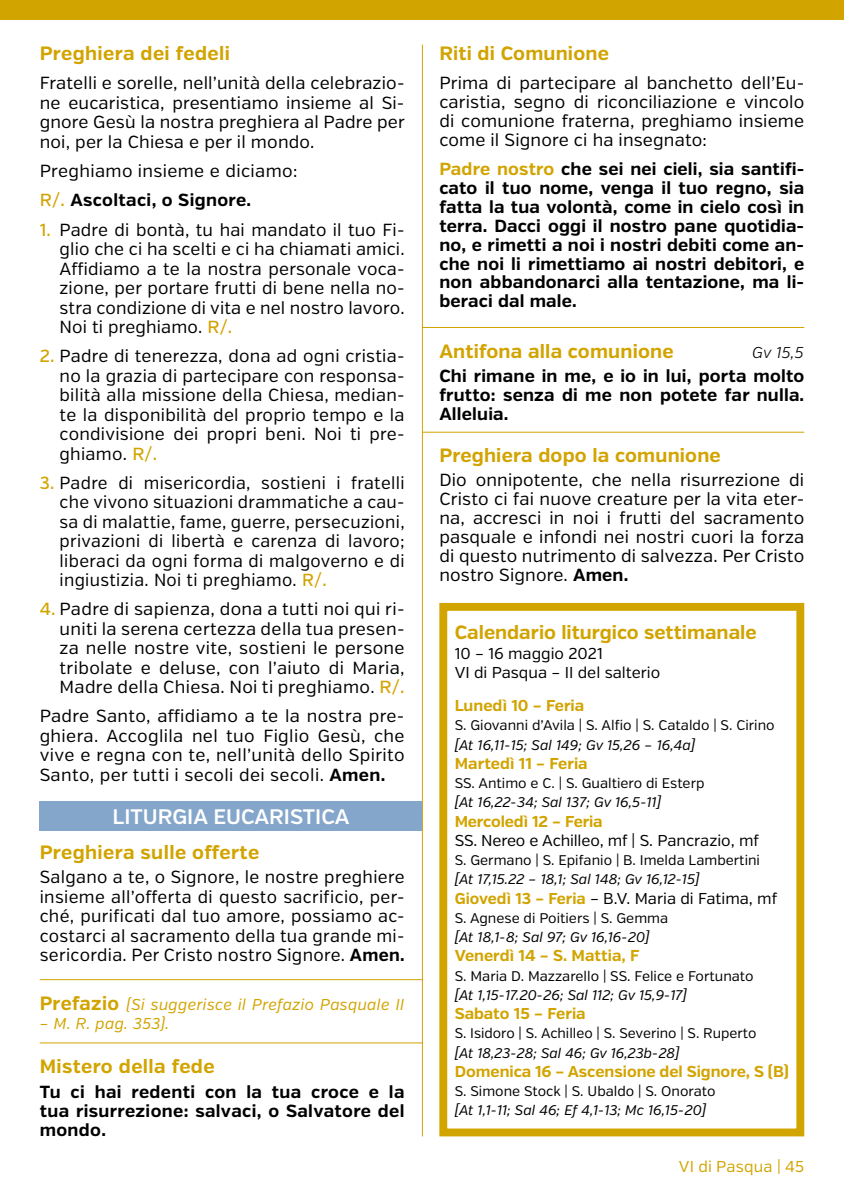
<style>
.page{position:relative;width:844px;height:1191px;background:#fff}
.page>*{position:absolute;margin:0;border:0;box-sizing:border-box;transform-origin:0 0}
.t1{font:600 21px "Verb";color:#fff}
.t2{font:700 19.25px "Verb";letter-spacing:.01em;color:#d2a400}
.t3{font:17.5px/19.4px "Verb";letter-spacing:.015em;color:#000;text-align:justify}
.t4{font:700 17.5px/18.9px "Verb";letter-spacing:.01em;color:#000;text-align:justify}
.t5{font:700 15.75px "Verb";color:#d2a400}
.t6{font:15.75px/19.2px "Verb";color:#000}
.t7{font:italic 15.75px "Verb";letter-spacing:.02em;color:#d2a400}
.t8{font:15.75px "Verb";letter-spacing:.01em;color:#d2a400}
.t9{font:italic 300 15.75px "Verb";color:#000}
.t10{font:14px "Verb";color:#000}
.t11{font:italic 14px "Verb";color:#000}
.s1{font-weight:500;color:#d2a400}
.s2{font-weight:700}
.s3{font-weight:700;font-style:normal;font-size:19.25px}
.s4{color:#d2a400}
.s5{font-weight:700;color:#d2a400}
</style>
<div class="page">
<hr style="left:422px;top:45px;width:1px;height:1091px;background:#d2a400">
<hr style="left:40px;top:979px;width:382px;height:1px;background:#d2a400">
<hr style="left:40px;top:1042px;width:382px;height:1px;background:#d2a400">
<div style="left:40px;top:801px;width:382px;height:30px;background:#84a6ca"></div>
<hr style="left:422px;top:327px;width:382px;height:1px;background:#d2a400">
<hr style="left:422px;top:432px;width:382px;height:1px;background:#d2a400">
<div style="left:0;top:0;width:843px;height:20px;background:#d2a400"></div>
<div style="left:439px;top:603px;width:365px;height:533px;border:8px solid #d2a400"></div>
<p class="t2" style="left:40px;top:42px;width:191px">Preghiera dei fedeli</p>
<p class="t3" style="left:40px;top:74px;width:366px">Fratelli e sorelle, nell’unità della celebrazio&shy;ne eucaristica, presentiamo insieme al Si&shy;gnore Gesù la nostra preghiera al Padre per noi, per la Chiesa e per il mondo.</p>
<p class="t3" style="left:40px;top:156px;width:259px;line-height:29.4px">Preghiamo insieme e diciamo:<br><span class="s1">R/.</span> <span class="s2">Ascoltaci, o Signore.</span></p>
<p class="t3" style="left:60px;top:220px;width:346px;text-indent:-20px"><span class="s1">1.</span> Padre di bontà, tu hai mandato il tuo Fi&shy;glio che ci ha scelti e ci ha chiamati amici.<br>Affidiamo a te la nostra personale voca&shy;zione, per portare frutti di bene nella no&shy;stra condizione di vita e nel nostro lavoro.<br>Noi ti preghiamo. <span class="s1">R/.</span></p>
<p class="t3" style="left:60px;top:347px;width:346px;text-indent:-20px"><span class="s1">2.</span> Padre di tenerezza, dona ad ogni cristia&shy;no la grazia di partecipare con responsa&shy;bilità alla missione della Chiesa, median&shy;te la disponibilità del proprio tempo e la condivisione dei propri beni. Noi ti pre&shy;ghiamo. <span class="s1">R/.</span></p>
<p class="t3" style="left:60px;top:473px;width:346px;text-indent:-20px"><span class="s1">3.</span> Padre di misericordia, sostieni i fratelli che vivono situazioni drammatiche a cau&shy;sa di malattie, fame, guerre, persecuzioni, privazioni di libertà e carenza di lavoro; liberaci da ogni forma di malgoverno e di ingiustizia. Noi ti preghiamo. <span class="s1">R/.</span></p>
<p class="t3" style="left:60px;top:600px;width:346px;text-indent:-20px"><span class="s1">4.</span> Padre di sapienza, dona a tutti noi qui ri&shy;uniti la serena certezza della tua presen&shy;za nelle nostre vite, sostieni le persone tribolate e deluse, con l’aiuto di Maria, Madre della Chiesa. Noi ti preghiamo. <span class="s1">R/.</span></p>
<p class="t3" style="left:40px;top:707px;width:366px">Padre Santo, affidiamo a te la nostra pre&shy;ghiera. Accoglila nel tuo Figlio Gesù, che vive e regna con te, nell’unità dello Spirito Santo, per tutti i secoli dei secoli. <span class="s2">Amen.</span></p>
<p class="t1" style="left:113px;top:804px;width:238px">LITURGIA EUCARISTICA</p>
<p class="t2" style="left:40px;top:840px;width:221px">Preghiera sulle offerte</p>
<p class="t3" style="left:40px;top:867px;width:366px">Salgano a te, o Signore, le nostre preghiere insieme all’offerta di questo sacrificio, per&shy;ché, purificati dal tuo amore, possiamo ac&shy;costarci al sacramento della tua grande mi&shy;sericordia. Per Cristo nostro Signore. <span class="s2">Amen.</span></p>
<p class="t7" style="left:40px;top:995px;width:366px"><span class="s3">Prefazio</span> (Si suggerisce il Prefazio Pasquale II</p>
<p class="t7" style="left:40px;top:1014px;width:131px">– M. R. pag. 353).</p>
<p class="t2" style="left:40px;top:1054px;width:176px">Mistero della fede</p>
<p class="t4" style="left:40px;top:1082px;width:366px;line-height:19.4px">Tu ci hai redenti con la tua croce e la tua risurrezione: salvaci, o Salvatore del mondo.</p>
<p class="t2" style="left:439px;top:42px;width:171px">Riti di Comunione</p>
<p class="t3" style="left:439px;top:74px;width:366px;line-height:18.9px">Prima di partecipare al banchetto dell’Eu&shy;caristia, segno di riconciliazione e vincolo di comunione fraterna, preghiamo insieme come il Signore ci ha insegnato:</p>
<p class="t4" style="left:439px;top:159px;width:366px"><span class="s4">Padre nostro</span> che sei nei cieli, sia santifi&shy;cato il tuo nome, venga il tuo regno, sia fatta la tua volontà, come in cielo così in terra. Dacci oggi il nostro pane quotidia&shy;no, e rimetti a noi i nostri debiti come an&shy;che noi li rimettiamo ai nostri debitori, e non abbandonarci alla tentazione, ma li&shy;beraci dal male.</p>
<p class="t2" style="left:439px;top:339px;width:236px">Antifona alla comunione</p>
<p class="t9" style="left:752px;top:343px;width:53px">Gv 15,5</p>
<p class="t4" style="left:439px;top:366px;width:366px">Chi rimane in me, e io in lui, porta molto frutto: senza di me non potete far nulla.<br>Alleluia.</p>
<p class="t2" style="left:439px;top:444px;width:283px">Preghiera dopo la comunione</p>
<p class="t3" style="left:439px;top:471px;width:366px;line-height:18.9px">Dio onnipotente, che nella risurrezione di Cristo ci fai nuove creature per la vita eter&shy;na, accresci in noi i frutti del sacramento pasquale e infondi nei nostri cuori la forza di questo nutrimento di salvezza. Per Cristo nostro Signore. <span class="s2">Amen.</span></p>
<p class="t2" style="left:454px;top:621px;width:303px">Calendario liturgico settimanale</p>
<p class="t6" style="left:454px;top:643px;width:207px">10 – 16 maggio 2021<br>VI di Pasqua – II del salterio</p>
<p class="t5" style="left:454px;top:696px;width:131px">Lunedì 10 – Feria</p>
<p class="t10" style="left:454px;top:717px;width:321px">S. Giovanni d’Avila | S. Alfio | S. Cataldo | S. Cirino</p>
<p class="t11" style="left:454px;top:736px;width:242px">[At 16,11-15; Sal 149; Gv 15,26 – 16,4a]</p>
<p class="t5" style="left:454px;top:753px;width:134px">Martedì 11 – Feria</p>
<p class="t10" style="left:454px;top:775px;width:251px">SS. Antimo e C. | S. Gualtiero di Esterp</p>
<p class="t11" style="left:454px;top:794px;width:208px">[At 16,22-34; Sal 137; Gv 16,5-11]</p>
<p class="t5" style="left:454px;top:811px;width:149px">Mercoledì 12 – Feria</p>
<p class="t6" style="left:454px;top:831px;width:306px">SS. Nereo e Achilleo, mf | S. Pancrazio, mf</p>
<p class="t10" style="left:454px;top:852px;width:307px">S. Germano | S. Epifanio | B. Imelda Lambertini</p>
<p class="t11" style="left:454px;top:871px;width:246px">[At 17,15.22 – 18,1; Sal 148; Gv 16,12-15]</p>
<p class="t6" style="left:454px;top:888px;width:324px"><span class="s5">Giovedì 13 – Feria</span> – B.V. Maria di Fatima, mf</p>
<p class="t10" style="left:454px;top:909px;width:215px">S. Agnese di Poitiers | S. Gemma</p>
<p class="t11" style="left:454px;top:929px;width:196px">[At 18,1-8; Sal 97; Gv 16,16-20]</p>
<p class="t5" style="left:454px;top:946px;width:186px">Venerdì 14 – S. Mattia, F</p>
<p class="t10" style="left:454px;top:967px;width:300px">S. Maria D. Mazzarello | SS. Felice e Fortunato</p>
<p class="t11" style="left:454px;top:986px;width:234px">[At 1,15-17.20-26; Sal 112; Gv 15,9-17]</p>
<p class="t5" style="left:454px;top:1004px;width:132px">Sabato 15 – Feria</p>
<p class="t10" style="left:454px;top:1025px;width:303px">S. Isidoro | S. Achilleo | S. Severino | S. Ruperto</p>
<p class="t11" style="left:454px;top:1044px;width:226px">[At 18,23-28; Sal 46; Gv 16,23b-28]</p>
<p class="t5" style="left:454px;top:1061px;width:336px">Domenica 16 – Ascensione del Signore, S (B)</p>
<p class="t10" style="left:454px;top:1083px;width:262px">S. Simone Stock | S. Ubaldo | S. Onorato</p>
<p class="t11" style="left:454px;top:1102px;width:253px">[At 1,1-11; Sal 46; Ef 4,1-13; Mc 16,15-20]</p>
<p class="t8" style="left:678px;top:1157px;width:127px">VI di Pasqua | 45</p>
</div>
